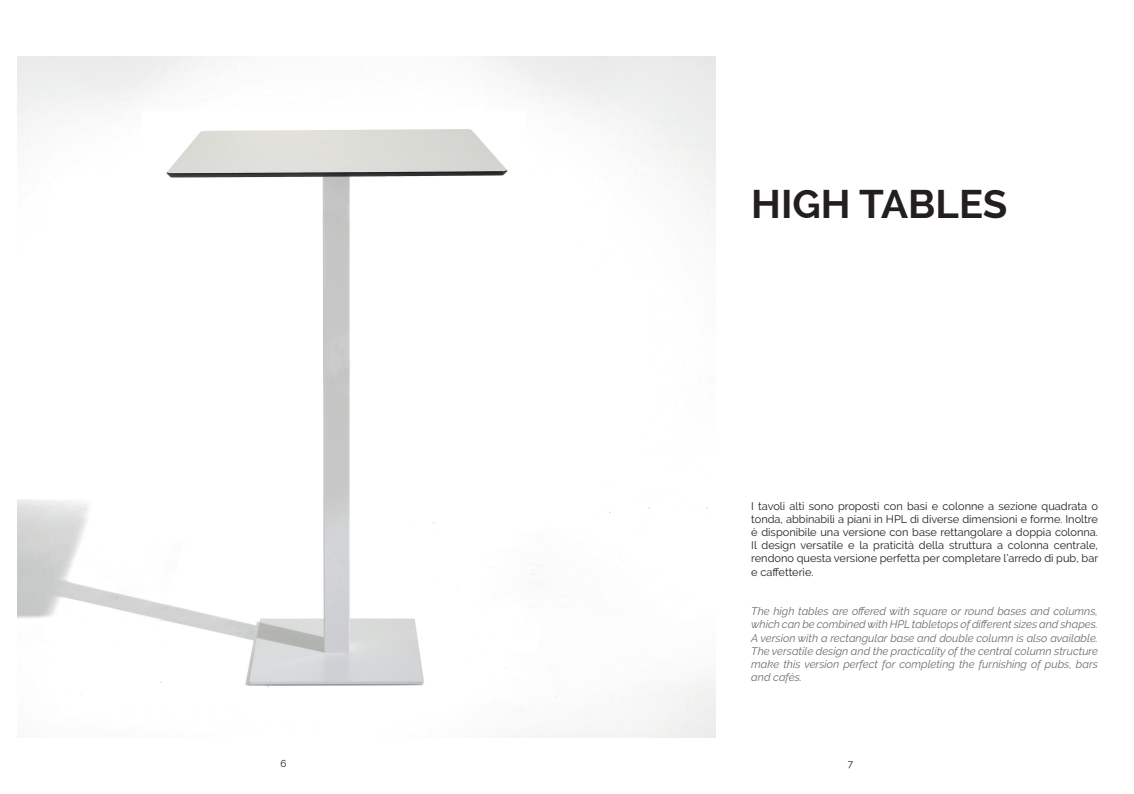
<style>
.page{position:relative;width:1134px;height:794px;background:#fff}
.page>*{position:absolute;margin:0;border:0;box-sizing:border-box;transform-origin:0 0}
.t1{font:700 40px "Raleway";color:#231f20}
.t2{font:italic 11px/13.2px "Raleway";color:#6c6d70;text-align:justify}
.Italiano{font:11px/13.2px "Raleway";color:#231f20;text-align:justify}
.t3{font:10px "Raleway";color:#231f20}
</style>
<div class="page">
<img style="left:17px;top:57px;width:698px;height:680px">
<p class="t1" style="left:751px;top:181px;width:258px">HIGH TABLES</p>
<p class="Italiano" style="left:751px;top:499px;width:348px">I tavoli alti sono proposti con basi e colonne a sezione quadrata o tonda, abbinabili a piani in HPL di diverse dimensioni e forme. Inoltre è disponibile una versione con base rettangolare a doppia colonna.<br>Il design versatile e la praticità della struttura a colonna centrale, rendono questa versione perfetta per completare l’arredo di pub, bar e caffetterie.</p>
<p class="t2" style="left:751px;top:605px;width:348px">The high tables are offered with square or round bases and columns, which can be combined with HPL tabletops of different sizes and shapes.<br>A version with a rectangular base and double column is also available.<br>The versatile design and the practicality of the central column structure make this version perfect for completing the furnishing of pubs, bars and cafés.</p>
<p class="t3" style="left:280px;top:757px;width:8px">6</p>
<p class="t3" style="left:848px;top:757px;width:7px">7</p>
</div>
